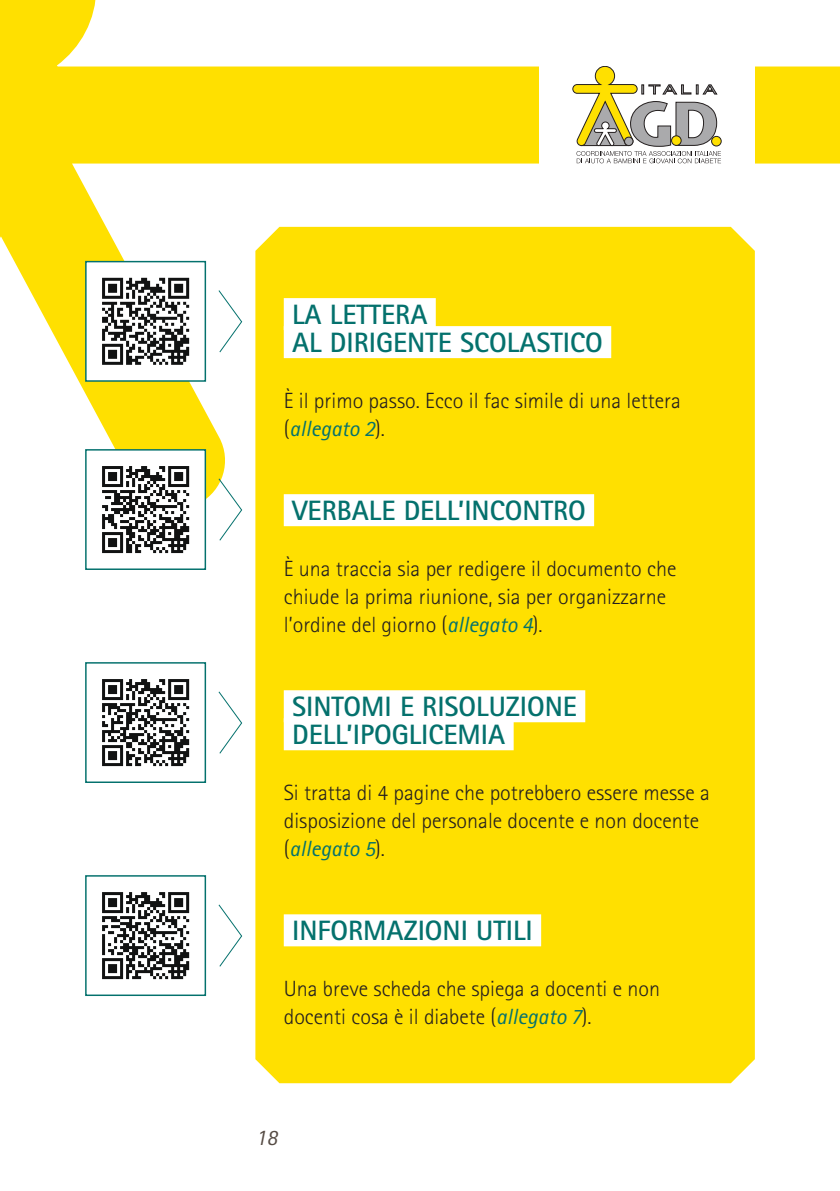
<style>
.page{position:relative;width:840px;height:1191px;background:#fff}
.page>*{position:absolute;margin:0;border:0;box-sizing:border-box;transform-origin:0 0}
.t1{font:700 28px/28px "Rotis Sans Serif";color:#04716d}
.t2{font:300 22px/28px "Rotis Sans Serif";color:#241f1f}
.t3{font:italic 22px "Rotis Sans Serif";color:#554b44}
.s1{font-weight:400;font-style:italic;color:#04716d}
</style>
<div class="page">
<svg style="left:0;top:0;width:839px;height:509px"></svg>
<div style="left:539px;top:0;width:215px;height:180px;background:#fff"></div>
<svg style="left:572px;top:66px;width:148px;height:97px"></svg>
<div style="left:255px;top:227px;width:499px;height:856px;background:#ffe000"></div>
<div style="left:283px;top:298px;width:152px;height:32px;background:#fff"></div>
<div style="left:283px;top:326px;width:328px;height:32px;background:#fff"></div>
<div style="left:283px;top:494px;width:310px;height:32px;background:#fff"></div>
<div style="left:283px;top:690px;width:302px;height:32px;background:#fff"></div>
<div style="left:283px;top:718px;width:230px;height:32px;background:#fff"></div>
<div style="left:283px;top:914px;width:258px;height:32px;background:#fff"></div>
<div style="left:86px;top:262px;width:119px;height:119px;background:#fff"></div>
<svg style="left:102px;top:278px;width:87px;height:87px"></svg>
<div style="left:85px;top:261px;width:121px;height:121px;border:1px solid #04716d"></div>
<svg style="left:217px;top:289px;width:26px;height:64px"></svg>
<div style="left:86px;top:450px;width:119px;height:119px;background:#fff"></div>
<svg style="left:102px;top:466px;width:87px;height:87px"></svg>
<div style="left:85px;top:449px;width:121px;height:121px;border:1px solid #04716d"></div>
<svg style="left:217px;top:477px;width:26px;height:64px"></svg>
<svg style="left:102px;top:679px;width:87px;height:87px"></svg>
<div style="left:85px;top:662px;width:121px;height:121px;border:1px solid #04716d"></div>
<svg style="left:218px;top:691px;width:24px;height:63px"></svg>
<svg style="left:102px;top:892px;width:87px;height:87px"></svg>
<div style="left:85px;top:875px;width:121px;height:121px;border:1px solid #04716d"></div>
<svg style="left:218px;top:904px;width:25px;height:63px"></svg>
<p class="t1" style="left:292px;top:300px;width:119px">LA LETTERA<br>AL DIRIG</p>
<p class="t1" style="left:393px;top:328px;width:140px">ENTE SCOLASTI</p>
<p class="t1" style="left:570px;top:328px;width:34px">CO</p>
<p class="t2" style="left:283px;top:387px;width:398px">È il primo passo. Ecco il fac simile di una lettera (<span class="s1">allegato 2</span>).</p>
<p class="t1" style="left:292px;top:496px;width:295px">VERBALE DELL’I NCONTRO</p>
<p class="t2" style="left:283px;top:555px;width:394px">È una traccia sia per redigere il documento che chiude la prima riunione, sia per organizzarne l’ordine del giorno (<span class="s1">allegato 4</span>).</p>
<p class="t1" style="left:292px;top:692px;width:286px">SI NTOMI E RISOLUZIONE<br>DELL’I POGLICEMIA</p>
<p class="t2" style="left:283px;top:779px;width:427px">Si tratta di 4 pagine che potrebbero essere messe a disposizione del personale docente e non docente (<span class="s1">allegato 5</span>).</p>
<p class="t1" style="left:292px;top:916px;width:75px">INFORMA</p>
<p class="t1" style="left:403px;top:916px;width:126px">ZIONI UTI LI</p>
<p class="t2" style="left:283px;top:975px;width:377px">Una breve scheda che spiega a docenti e non docenti cosa è il diabete (<span class="s1">allegato 7</span>).</p>
<p class="t3" style="left:255px;top:1124px;width:23px">18</p>
</div>
